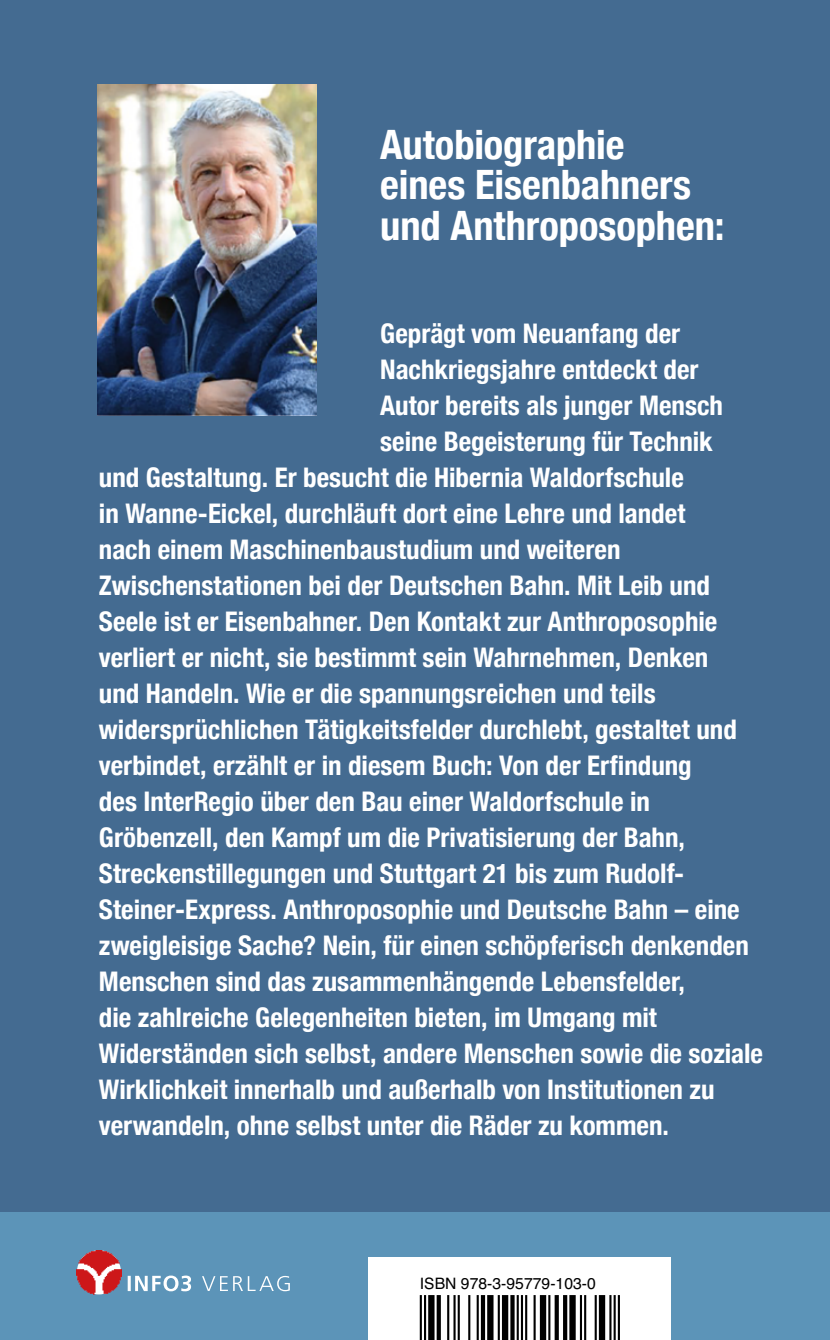
<style>
.page{position:relative;width:830px;height:1340px;background:#fff}
.page>*{position:absolute;margin:0;border:0;box-sizing:border-box;transform-origin:0 0}
.t1{font:700 condensed 40.5px/40.5px "Helvetica Neue";letter-spacing:-.005em;color:#fff}
.t2{font:700 condensed 27px "Helvetica Neue";color:#fff}
.t3{font:15.75px "Helvetica";color:#000}
</style>
<div class="page">
<div style="left:0;top:0;width:829px;height:1339px;background:#446b91"></div>
<div style="left:0;top:1212px;width:829px;height:127px;background:#5c94b8"></div>
<img style="left:77px;top:1250px;width:44px;height:44px">
<svg style="left:128px;top:1275px;width:63px;height:16px"></svg>
<svg style="left:202px;top:1275px;width:88px;height:16px"></svg>
<img style="left:97px;top:85px;width:219px;height:330px">
<div style="left:368px;top:1257px;width:302px;height:82px;background:#fff"></div>
<hr style="left:419px;top:1294px;width:2px;height:45px;background:#000">
<hr style="left:424px;top:1294px;width:2px;height:45px;background:#000">
<div style="left:428px;top:1294px;width:6px;height:45px;background:#000"></div>
<svg style="left:436px;top:1295px;width:4px;height:44px"></svg>
<hr style="left:447px;top:1294px;width:2px;height:45px;background:#000">
<hr style="left:453px;top:1294px;width:2px;height:45px;background:#000">
<hr style="left:457px;top:1294px;width:2px;height:45px;background:#000">
<hr style="left:468px;top:1294px;width:2px;height:45px;background:#000">
<hr style="left:476px;top:1294px;width:2px;height:45px;background:#000">
<div style="left:480px;top:1294px;width:5px;height:45px;background:#000"></div>
<div style="left:487px;top:1294px;width:6px;height:45px;background:#000"></div>
<hr style="left:497px;top:1294px;width:2px;height:45px;background:#000">
<div style="left:501px;top:1294px;width:7px;height:45px;background:#000"></div>
<svg style="left:510px;top:1295px;width:4px;height:44px"></svg>
<hr style="left:516px;top:1294px;width:2px;height:45px;background:#000">
<hr style="left:520px;top:1294px;width:2px;height:45px;background:#000">
<hr style="left:525px;top:1294px;width:2px;height:45px;background:#000">
<hr style="left:533px;top:1294px;width:2px;height:45px;background:#000">
<div style="left:539px;top:1294px;width:7px;height:45px;background:#000"></div>
<hr style="left:548px;top:1294px;width:2px;height:45px;background:#000">
<svg style="left:554px;top:1295px;width:4px;height:44px"></svg>
<svg style="left:563px;top:1295px;width:4px;height:44px"></svg>
<div style="left:569px;top:1294px;width:6px;height:45px;background:#000"></div>
<hr style="left:579px;top:1294px;width:2px;height:45px;background:#000">
<hr style="left:584px;top:1294px;width:2px;height:45px;background:#000">
<hr style="left:594px;top:1294px;width:2px;height:45px;background:#000">
<div style="left:598px;top:1294px;width:7px;height:45px;background:#000"></div>
<hr style="left:609px;top:1294px;width:2px;height:45px;background:#000">
<hr style="left:613px;top:1294px;width:2px;height:45px;background:#000">
<hr style="left:617px;top:1294px;width:2px;height:45px;background:#000">
<h1 class="t1" style="left:380px;top:121px;width:345px">Autobiographie<br>eines Eisenbahners und Anthroposophen:</h1>
<p class="t2" style="left:380px;top:311px;width:301px">Geprägt vom Neuanfang der</p>
<p class="t2" style="left:380px;top:347px;width:320px">Nachkriegsjahre entdeckt der</p>
<p class="t2" style="left:380px;top:383px;width:344px">Autor bereits als junger Mensch</p>
<p class="t2" style="left:380px;top:419px;width:333px">seine Begeisterung für Technik</p>
<p class="t2" style="left:99px;top:455px;width:586px">und Gestaltung. Er besucht die Hibernia Waldorfschule</p>
<p class="t2" style="left:99px;top:491px;width:587px">in Wanne-Eickel, durchläuft dort eine Lehre und landet</p>
<p class="t2" style="left:99px;top:527px;width:523px">nach einem Maschinenbaustudium und weiteren</p>
<p class="t2" style="left:99px;top:563px;width:612px">Zwischenstationen bei der Deutschen Bahn. Mit Leib und</p>
<p class="t2" style="left:99px;top:599px;width:619px">Seele ist er Eisenbahner. Den Kontakt zur Anthroposophie</p>
<p class="t2" style="left:99px;top:635px;width:610px">verliert er nicht, sie bestimmt sein Wahrnehmen, Denken</p>
<p class="t2" style="left:99px;top:671px;width:558px">und Handeln. Wie er die spannungsreichen und teils</p>
<p class="t2" style="left:99px;top:707px;width:639px">widersprüchlichen Tätigkeitsfelder durchlebt, gestaltet und</p>
<p class="t2" style="left:99px;top:743px;width:594px">verbindet, erzählt er in diesem Buch: Von der Erfindung</p>
<p class="t2" style="left:99px;top:779px;width:552px">des InterRegio über den Bau einer Waldorfschule in</p>
<p class="t2" style="left:99px;top:815px;width:587px">Gröbenzell, den Kampf um die Privatisierung der Bahn,</p>
<p class="t2" style="left:99px;top:851px;width:586px">Streckenstillegungen und Stuttgart 21 bis zum Rudolf-</p>
<p class="t2" style="left:99px;top:887px;width:642px">Steiner-Express. Anthroposophie und Deutsche Bahn – eine</p>
<p class="t2" style="left:99px;top:923px;width:651px">zweigleisige Sache? Nein, für einen schöpferisch denkenden</p>
<p class="t2" style="left:99px;top:959px;width:587px">Menschen sind das zusammenhängende Lebensfelder,</p>
<p class="t2" style="left:99px;top:995px;width:559px">die zahlreiche Gelegenheiten bieten, im Umgang mit</p>
<p class="t2" style="left:99px;top:1031px;width:665px">Widerständen sich selbst, andere Menschen sowie die soziale</p>
<p class="t2" style="left:99px;top:1067px;width:616px">Wirklichkeit innerhalb und außerhalb von Institutionen zu</p>
<p class="t2" style="left:99px;top:1103px;width:571px">verwandeln, ohne selbst unter die Räder zu kommen.</p>
<p class="t3" style="left:419px;top:1271px;width:177px">ISBN 978-3-95779-103-0</p>
</div>
